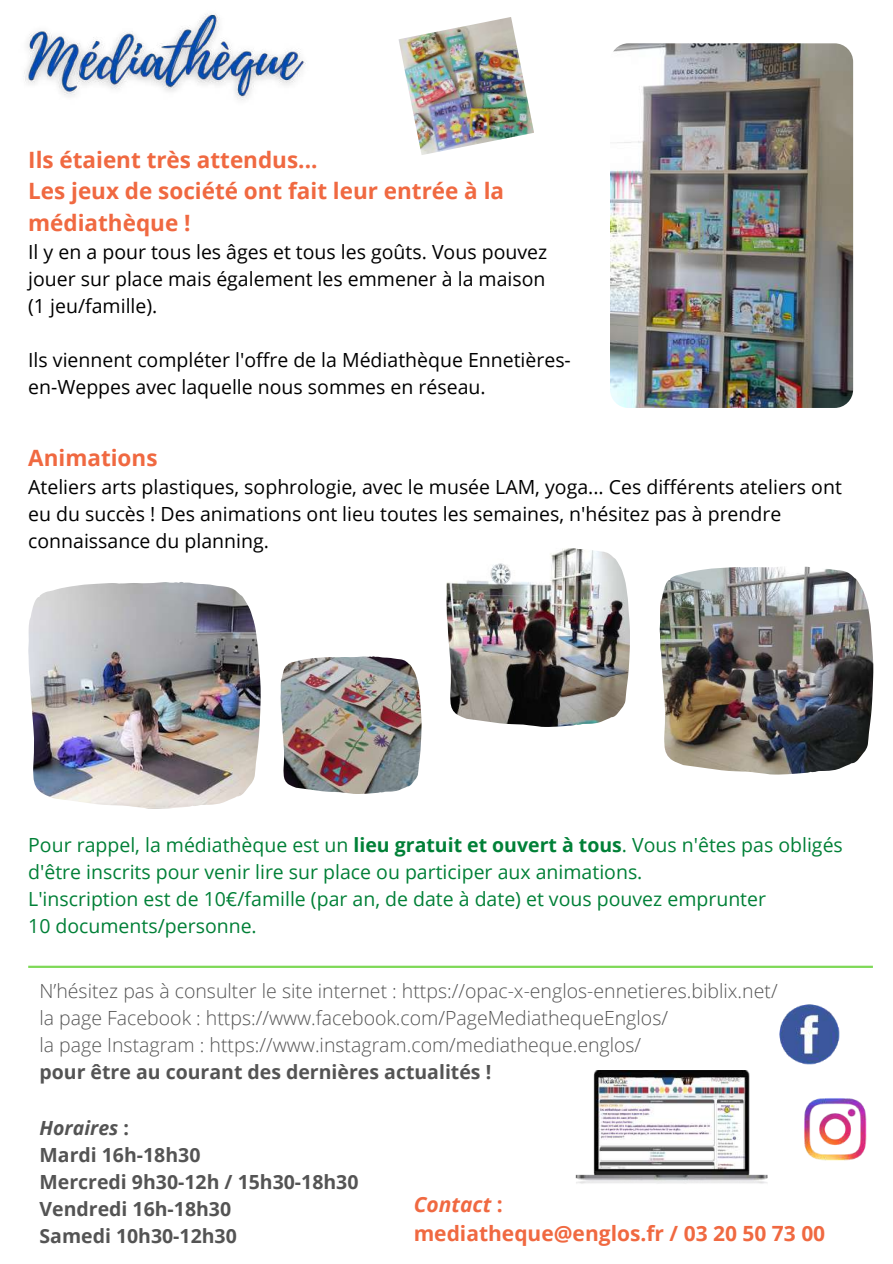
<style>
.page{position:relative;width:893px;height:1264px;background:#fff}
.page>*{position:absolute;margin:0;border:0;box-sizing:border-box;transform-origin:0 0}
.t1{font:700 22.5px/31.5px "Open Sans";color:#f06941}
.t2{font:700 21px/29.2px "Open Sans";color:#f06941}
.t3{font:19.5px/27px "Open Sans";color:#000}
.t4{font:19.5px/27px "Open Sans";color:#008037}
.t5{font:300 19.5px/27px "Open Sans";color:#545454}
.t6{font:700 19.5px/27px "Open Sans";color:#545454}
.s1{font-weight:700}
.s2{font-style:italic}
</style>
<div class="page">
<img style="left:575px;top:1070px;width:193px;height:114px">
<img style="left:779px;top:1004px;width:61px;height:61px">
<img style="left:804px;top:1098px;width:62px;height:62px">
<hr style="left:28px;top:965px;width:844px;height:2px;background:#7ed957">
<img style="left:280px;top:656px;width:141px;height:137px">
<img style="left:610px;top:43px;width:243px;height:365px;border-radius:18px">
<img style="left:398px;top:17px;width:136px;height:138px">
<img style="left:446px;top:548px;width:183px;height:178px">
<img style="left:659px;top:566px;width:214px;height:208px">
<img style="left:28px;top:582px;width:232px;height:226px">
<img style="left:24px;top:13px;width:282px;height:87px">
<p class="t1" style="left:28px;top:143px;width:477px">Ils étaient très attendus...<br>Les jeux de société ont fait leur entrée à la médiathèque !</p>
<p class="t3" style="left:28px;top:237px;width:520px;text-align:justify">Il y en a pour tous les âges et tous les goûts. Vous pouvez jouer sur place mais également les emmener à la maison (1 jeu/famille).</p>
<p class="t3" style="left:28px;top:345px;width:544px">Ils viennent compléter l'offre de la Médiathèque Ennetières&shy;en-Weppes avec laquelle nous sommes en réseau.</p>
<p class="t1" style="left:28px;top:441px;width:131px">Animations</p>
<p class="t3" style="left:28px;top:472px;width:815px">Ateliers arts plastiques, sophrologie, avec le musée LAM, yoga... Ces différents ateliers ont eu du succès ! Des animations ont lieu toutes les semaines, n'hésitez pas à prendre connaissance du planning.</p>
<p class="t4" style="left:28px;top:830px;width:816px">Pour rappel, la médiathèque est un <span class="s1">lieu gratuit et ouvert à tous</span>. Vous n'êtes pas obligés d'être inscrits pour venir lire sur place ou participer aux animations.<br>L'inscription est de 10€/famille (par an, de date à date) et vous pouvez emprunter<br>10 documents/personne.</p>
<p class="t5" style="left:39px;top:976px;width:739px">N’hésitez pas à consulter le site internet : https://opac-x-englos-ennetieres.biblix.net/ la page Facebook : https://www.facebook.com/PageMediathequeEnglos/<br>la page Instagram : https://www.instagram.com/mediatheque.englos/</p>
<p class="t6" style="left:39px;top:1057px;width:453px">pour être au courant des dernières actualités !</p>
<p class="t6" style="left:39px;top:1113px;width:320px"><span class="s2">Horaires</span> :<br>Mardi 16h-18h30<br>Mercredi 9h30-12h / 15h30-18h30<br>Vendredi 16h-18h30<br>Samedi 10h30-12h30</p>
<p class="t2" style="left:413px;top:1189px;width:413px"><span class="s2">Contact</span> :<br>mediatheque@englos.fr / 03 20 50 73 00</p>
</div>
